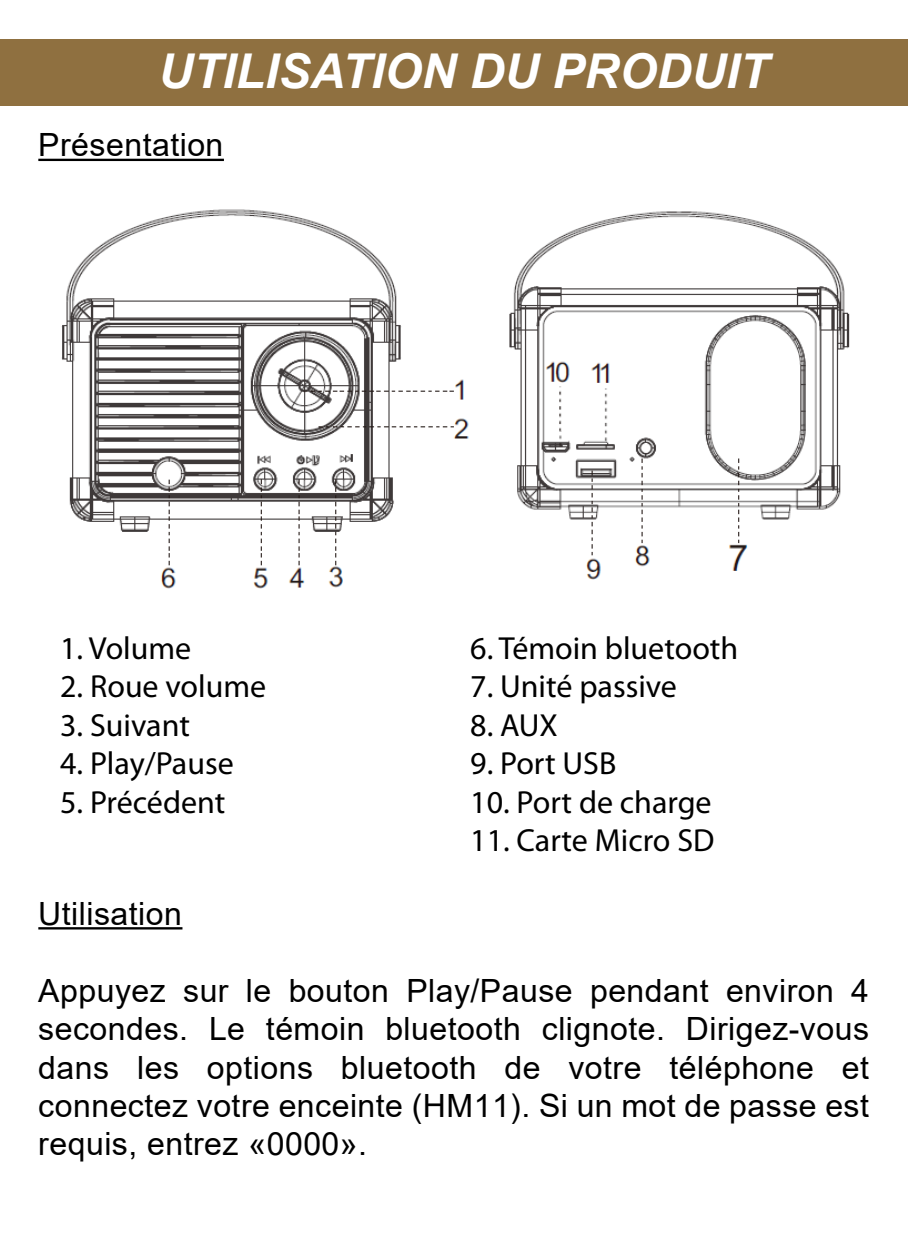
<style>
.page{position:relative;width:908px;height:1248px;background:#fff}
.page>*{position:absolute;margin:0;border:0;box-sizing:border-box;transform-origin:0 0}
.t1{font:italic 700 48px "Arial";color:#fff}
.t2{font:32px/38.4px "Arial";letter-spacing:.015em;color:#000;text-align:justify}
.t3{font:32px "Myriad Pro";color:#000}
</style>
<div class="page">
<div style="left:0;top:39px;width:907px;height:66px;background:#8f7040"></div>
<hr style="left:38px;top:159px;width:186px;height:2px;background:#000">
<hr style="left:38px;top:927px;width:144px;height:2px;background:#000">
<img style="left:61px;top:209px;width:789px;height:380px">
<h1 class="t1" style="left:158px;top:39px;width:611px">UTILISATION DU PRODUIT</h1>
<p class="t2" style="left:38px;top:126px;width:186px">Présentation</p>
<p class="t3" style="left:60px;top:628px;width:132px">1. Volume</p>
<p class="t3" style="left:60px;top:667px;width:207px">2. Roue volume</p>
<p class="t3" style="left:60px;top:705px;width:131px">3. Suivant</p>
<p class="t3" style="left:60px;top:743px;width:175px">4. Play/Pause</p>
<p class="t3" style="left:60px;top:782px;width:166px">5. Précédent</p>
<p class="t2" style="left:38px;top:894px;width:145px">Utilisation</p>
<p class="t3" style="left:470px;top:628px;width:269px">6. Témoin bluetooth</p>
<p class="t3" style="left:470px;top:667px;width:208px">7. Unité passive</p>
<p class="t3" style="left:470px;top:705px;width:89px">8. AUX</p>
<p class="t3" style="left:470px;top:743px;width:148px">9. Port USB</p>
<p class="t3" style="left:470px;top:782px;width:243px">10. Port de charge</p>
<p class="t3" style="left:470px;top:820px;width:245px">11. Carte Micro SD</p>
<p class="t2" style="left:38px;top:971px;width:831px">Appuyez sur le bouton Play/Pause pendant environ 4 secondes. Le témoin bluetooth clignote. Dirigez-vous dans les options bluetooth de votre téléphone et connectez votre enceinte (HM11). Si un mot de passe est requis, entrez «0000».</p>
</div>
